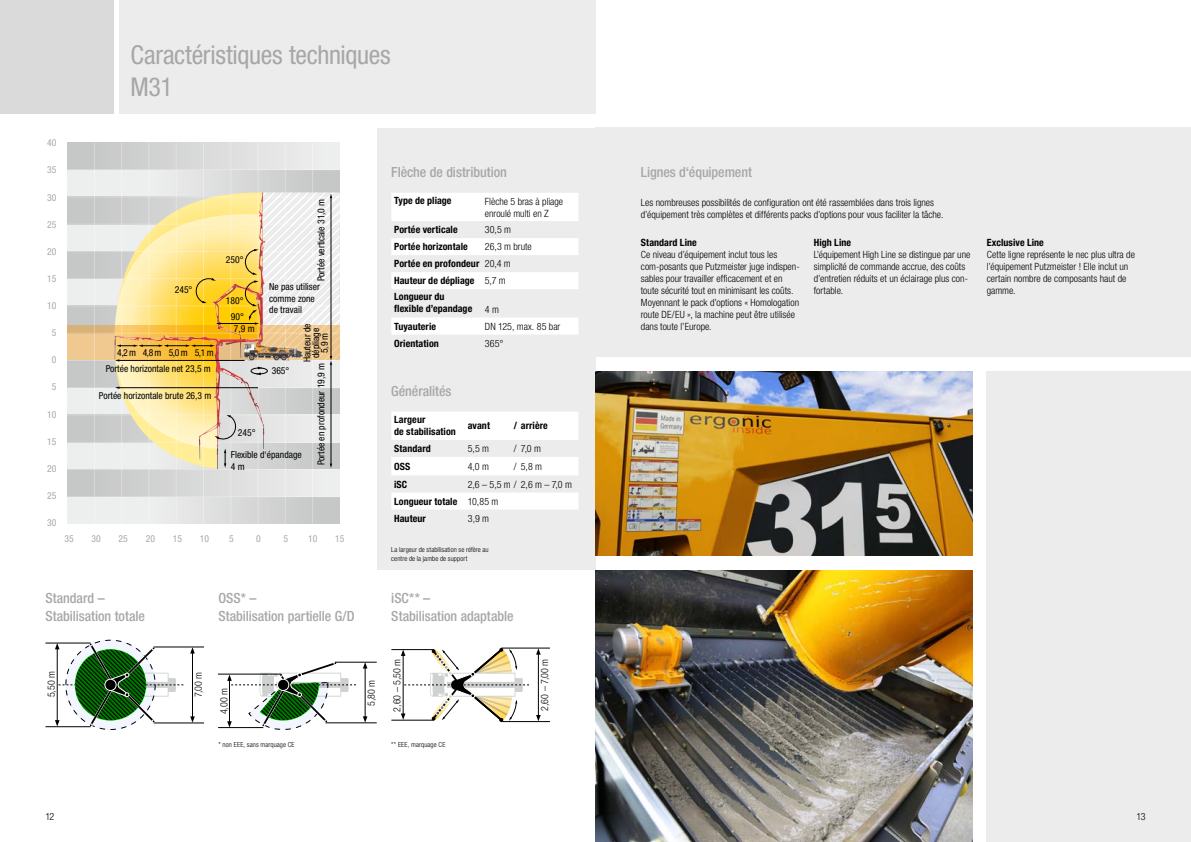
<style>
.page{position:relative;width:1191px;height:842px;background:#fff}
.page>*{position:absolute;margin:0;border:0;box-sizing:border-box;transform-origin:0 0}
.t1{font:condensed 26px/32.5px "Helvetica Neue LT Pro";letter-spacing:-.01em;color:#a7a7a8}
.t2{font:500 condensed 14px/17.5px "Helvetica Neue LT Pro";letter-spacing:-.005em;color:#a7a7a8}
.t3{font:300 condensed 10px/12px "Helvetica Neue LT Pro";color:#000}
.t4{font:700 condensed 10px/12px "Helvetica Neue LT Pro";letter-spacing:.005em;color:#000}
.t5{font:condensed 10px/12px "Helvetica Neue LT Pro";color:#000}
.t6{font:condensed 9.6px/11.5px "Helvetica Neue LT Pro";color:#000;text-align:center}
.t7{font:condensed 9.6px "Helvetica Neue LT Pro";color:#a7a8a8}
.t8{font:condensed 9px/8px "Helvetica Neue LT Pro";letter-spacing:.005em;color:#000;text-align:center}
.t9{font:300 condensed 7px/9px "Helvetica Neue LT Pro";letter-spacing:.015em;color:#000}
.s1{font-weight:300}
.s2{font-weight:700}
</style>
<div class="page">
<div style="left:119px;top:0;width:476px;height:113px;background:#ececed"></div>
<div style="left:0;top:0;width:113px;height:113px;background:#dadada"></div>
<div style="left:377px;top:128px;width:218px;height:441px;background:#ececed"></div>
<img style="left:595px;top:570px;width:377px;height:272px">
<div style="left:986px;top:372px;width:205px;height:470px;background:#ececed"></div>
<img style="left:595px;top:372px;width:377px;height:184px">
<div style="left:595px;top:128px;width:596px;height:229px;background:#ececed"></div>
<hr style="left:218px;top:674px;width:63px;height:1px;background:#000">
<svg style="left:227px;top:661px;width:129px;height:69px"></svg>
<hr style="left:218px;top:727px;width:45px;height:1px;background:#000">
<hr style="left:335px;top:662px;width:42px;height:1px;background:#000">
<hr style="left:325px;top:723px;width:52px;height:1px;background:#000">
<hr style="left:365px;top:667px;width:1px;height:51px;background:#000">
<svg style="left:363px;top:662px;width:4px;height:6px"></svg>
<svg style="left:363px;top:716px;width:4px;height:7px"></svg>
<hr style="left:391px;top:649px;width:43px;height:1px;background:#000">
<svg style="left:401px;top:647px;width:128px;height:76px"></svg>
<hr style="left:391px;top:720px;width:43px;height:1px;background:#000">
<hr style="left:501px;top:648px;width:49px;height:1px;background:#000">
<hr style="left:501px;top:721px;width:49px;height:1px;background:#000">
<hr style="left:538px;top:653px;width:1px;height:64px;background:#000">
<svg style="left:536px;top:648px;width:4px;height:7px"></svg>
<svg style="left:536px;top:715px;width:4px;height:6px"></svg>
<hr style="left:45px;top:643px;width:46px;height:1px;background:#000">
<hr style="left:45px;top:726px;width:46px;height:1px;background:#000">
<svg style="left:55px;top:639px;width:128px;height:91px"></svg>
<hr style="left:154px;top:647px;width:50px;height:1px;background:#000">
<hr style="left:154px;top:723px;width:50px;height:1px;background:#000">
<hr style="left:192px;top:652px;width:1px;height:66px;background:#000">
<svg style="left:190px;top:647px;width:5px;height:6px"></svg>
<svg style="left:190px;top:716px;width:5px;height:7px"></svg>
<img style="left:41px;top:110px;width:298px;height:414px">
<svg style="left:114px;top:192px;width:226px;height:276px;background:#ead9aa"></svg>
<svg style="left:391px;top:412px;width:187px;height:97px"></svg>
<svg style="left:391px;top:193px;width:187px;height:141px"></svg>
<h1 class="t1" style="left:130px;top:38px;width:262px">Caractéristiques techniques<br>M31</h1>
<p class="t7" style="left:47px;top:137px;width:11px">40</p>
<p class="t7" style="left:47px;top:164px;width:11px">35</p>
<p class="t7" style="left:47px;top:192px;width:11px">30</p>
<p class="t7" style="left:47px;top:219px;width:11px">25</p>
<p class="t7" style="left:47px;top:246px;width:11px">20</p>
<p class="t7" style="left:47px;top:273px;width:11px">15</p>
<p class="t7" style="left:47px;top:300px;width:11px">10</p>
<p class="t7" style="left:52px;top:327px;width:6px">5</p>
<p class="t7" style="left:52px;top:354px;width:6px">0</p>
<p class="t7" style="left:52px;top:381px;width:6px">5</p>
<p class="t7" style="left:47px;top:409px;width:11px">10</p>
<p class="t7" style="left:47px;top:436px;width:11px">15</p>
<p class="t7" style="left:47px;top:463px;width:11px">20</p>
<p class="t7" style="left:47px;top:490px;width:11px">25</p>
<p class="t7" style="left:47px;top:517px;width:11px">30</p>
<p class="t6" style="left:175px;top:283px;width:19px">245°</p>
<p class="t6" style="left:117px;top:347px;width:20px">4,2 m</p>
<p class="t6" style="left:169px;top:347px;width:46px">5,0 m 5,1 m</p>
<p class="t6" style="left:143px;top:347px;width:20px">4,8 m</p>
<p class="t5" style="left:118px;top:347px;width:97px">4,2m 4,8m 5,0m 5,1m</p>
<p class="t5" style="left:121px;top:362px;width:95px">Netto-Reichweite 23,5 m</p>
<p class="t5" style="left:117px;top:390px;width:97px">Brutto-Reichweite 26,3m</p>
<p class="t6" style="left:106px;top:363px;width:107px">Portée horizontale net 23,5 m</p>
<p class="t6" style="left:99px;top:390px;width:114px">Portée horizontale brute 26,3 m</p>
<p class="t6" style="left:226px;top:253px;width:19px">250°</p>
<p class="t6" style="left:226px;top:293px;width:19px;line-height:15.8px">180°<br>90°</p>
<p class="t6" style="left:315px;top:281px;width:84px;rotate:-90deg">Portée verticale 31,0 m</p>
<p class="t5" style="left:318px;top:277px;width:67px;rotate:-90deg">Reichhöhe 31,0m</p>
<p class="t6" style="left:269px;top:281px;width:52px;text-align:left">Ne pas utiliser comme zone de travail</p>
<p class="t5" style="left:272px;top:283px;width:55px">Nicht als<br>Arbeitsbereich nutzen</p>
<p class="t6" style="left:303px;top:362px;width:40px;line-height:8.7px;rotate:-90deg">Hauteur de dépliage<br>5,9 m</p>
<p class="t6" style="left:234px;top:322px;width:22px">7,9 m</p>
<p class="t5" style="left:231px;top:323px;width:21px">7,9m</p>
<p class="t8" style="left:305px;top:357px;width:27px;rotate:-90deg">Ausfalt&shy;höhe<br>5,9m</p>
<p class="t6" style="left:315px;top:465px;width:104px;rotate:-90deg">Portée en profondeur 19,9 m</p>
<p class="t6" style="left:272px;top:365px;width:19px">365°</p>
<p class="t5" style="left:318px;top:448px;width:65px;rotate:-90deg">Reichtiefe 19,9m</p>
<p class="t6" style="left:238px;top:427px;width:19px">245°</p>
<p class="t6" style="left:231px;top:449px;width:73px;text-align:left">Flexible d‘épandage<br>4 m</p>
<p class="t5" style="left:232px;top:453px;width:65px">Endschlauch 4 m</p>
<p class="t7" style="left:64px;top:533px;width:11px">35</p>
<p class="t7" style="left:92px;top:533px;width:11px">30</p>
<p class="t7" style="left:119px;top:533px;width:11px">25</p>
<p class="t7" style="left:146px;top:533px;width:11px">20</p>
<p class="t7" style="left:173px;top:533px;width:11px">15</p>
<p class="t7" style="left:200px;top:533px;width:11px">10</p>
<p class="t7" style="left:229px;top:533px;width:6px">5</p>
<p class="t7" style="left:256px;top:533px;width:6px">0</p>
<p class="t7" style="left:283px;top:533px;width:6px">5</p>
<p class="t7" style="left:308px;top:533px;width:11px">10</p>
<p class="t7" style="left:335px;top:533px;width:11px">15</p>
<h2 class="t2" style="left:391px;top:163px;width:117px">Flèche de distribution</h2>
<h2 class="t2" style="left:641px;top:163px;width:113px">Lignes d‘équipement</h2>
<p class="t4" style="left:394px;top:194px;width:59px">Type de pliage</p>
<p class="t3" style="left:485px;top:195px;width:80px">Flèche 5 bras à pliage enroulé multi en Z</p>
<p class="t4" style="left:394px;top:223px;width:65px">Portée verticale</p>
<p class="t3" style="left:485px;top:224px;width:28px">30,5 m</p>
<p class="t4" style="left:394px;top:240px;width:75px">Portée horizontale</p>
<p class="t4" style="left:394px;top:238px;width:139px;line-height:17px;text-indent:91px"><span class="s1">26,3 m brute<br></span>Portée en profondeur <span class="s1">20,4 m<br></span>Hauteur de dépliage <span class="s1">5,7 m</span></p>
<p class="t4" style="left:394px;top:291px;width:80px">Longueur du flexible d’epandage</p>
<p class="t3" style="left:485px;top:303px;width:16px">4 m</p>
<p class="t4" style="left:394px;top:320px;width:43px">Tuyauterie</p>
<p class="t3" style="left:485px;top:320px;width:77px">DN 125, max. 85 bar</p>
<p class="t4" style="left:394px;top:337px;width:46px">Orientation</p>
<p class="t3" style="left:485px;top:337px;width:20px">365°</p>
<h2 class="t2" style="left:391px;top:383px;width:62px">Généralités</h2>
<p class="t4" style="left:394px;top:414px;width:63px">Largeur<br>de stabilisation</p>
<p class="t4" style="left:468px;top:420px;width:24px">avant</p>
<p class="t4" style="left:514px;top:420px;width:35px">/ arrière</p>
<p class="t4" style="left:394px;top:442px;width:38px">Standard</p>
<p class="t3" style="left:468px;top:442px;width:23px">5,5 m</p>
<p class="t3" style="left:514px;top:442px;width:29px">/ 7,0 m</p>
<p class="t4" style="left:394px;top:460px;width:18px">OSS</p>
<p class="t3" style="left:468px;top:460px;width:23px">4,0 m</p>
<p class="t3" style="left:514px;top:460px;width:30px">/ 5,8 m</p>
<p class="t4" style="left:394px;top:478px;width:15px">iSC</p>
<p class="t3" style="left:394px;top:475px;width:179px;line-height:17px;text-indent:74px">2,6 – 5,5 m / 2,6 m – 7,0 m<br><span class="s2">Longueur totale</span> 10,85 m<br><span class="s2">Hauteur</span></p>
<p class="t3" style="left:468px;top:512px;width:23px">3,9 m</p>
<p class="t9" style="left:391px;top:545px;width:99px">La largeur de stabilisation se réfère au centre de la jambe de support</p>
<p class="t3" style="left:641px;top:196px;width:304px">Les nombreuses possibilités de configuration ont été rassemblées dans trois lignes d’équipement très complètes et différents packs d’options pour vous faciliter la tâche.</p>
<p class="t4" style="left:641px;top:237px;width:57px">Standard Line</p>
<p class="t3" style="left:641px;top:249px;width:160px">Ce niveau d’équipement inclut tous les com-posants que Putzmeister juge indispen&shy;sables pour travailler efficacement et en toute sécurité tout en minimisant les coûts.<br>Moyennant le pack d’options « Homologation route DE/EU », la machine peut être utilisée dans toute l’Europe.</p>
<p class="t4" style="left:814px;top:237px;width:39px">High Line</p>
<p class="t3" style="left:814px;top:249px;width:158px">L’équipement High Line se distingue par une simplicité de commande accrue, des coûts d’entretien réduits et un éclairage plus con&shy;fortable.</p>
<h2 class="t2" style="left:45px;top:589px;width:101px">Standard –<br>Stabilisation totale</h2>
<h2 class="t2" style="left:218px;top:589px;width:138px">OSS* –<br>Stabilisation partielle G/D</h2>
<h2 class="t2" style="left:391px;top:589px;width:124px">iSC** –<br>Stabilisation adaptable</h2>
<p class="t3" style="left:45px;top:697px;width:28px;rotate:-90deg">5,50 m</p>
<p class="t3" style="left:192px;top:697px;width:27px;rotate:-90deg">7,00 m</p>
<p class="t3" style="left:218px;top:714px;width:28px;rotate:-90deg">4,00 m</p>
<p class="t3" style="left:365px;top:706px;width:28px;rotate:-90deg">5,80 m</p>
<p class="t3" style="left:391px;top:711px;width:54px;rotate:-90deg">2,60 – 5,50 m</p>
<p class="t3" style="left:538px;top:711px;width:53px;rotate:-90deg">2,60 – 7,00 m</p>
<p class="t9" style="left:219px;top:740px;width:78px">* non EEE, sans marquage CE</p>
<p class="t9" style="left:391px;top:740px;width:56px">** EEE, marquage CE</p>
<p class="t4" style="left:986px;top:237px;width:59px">Exclusive Line</p>
<p class="t3" style="left:986px;top:249px;width:150px">Cette ligne représente le nec plus ultra de l’équipement Putzmeister ! Elle inclut un certain nombre de composants haut de gamme.</p>
<p class="t3" style="left:45px;top:810px;width:11px">12</p>
<p class="t3" style="left:1136px;top:810px;width:11px">13</p>
</div>
